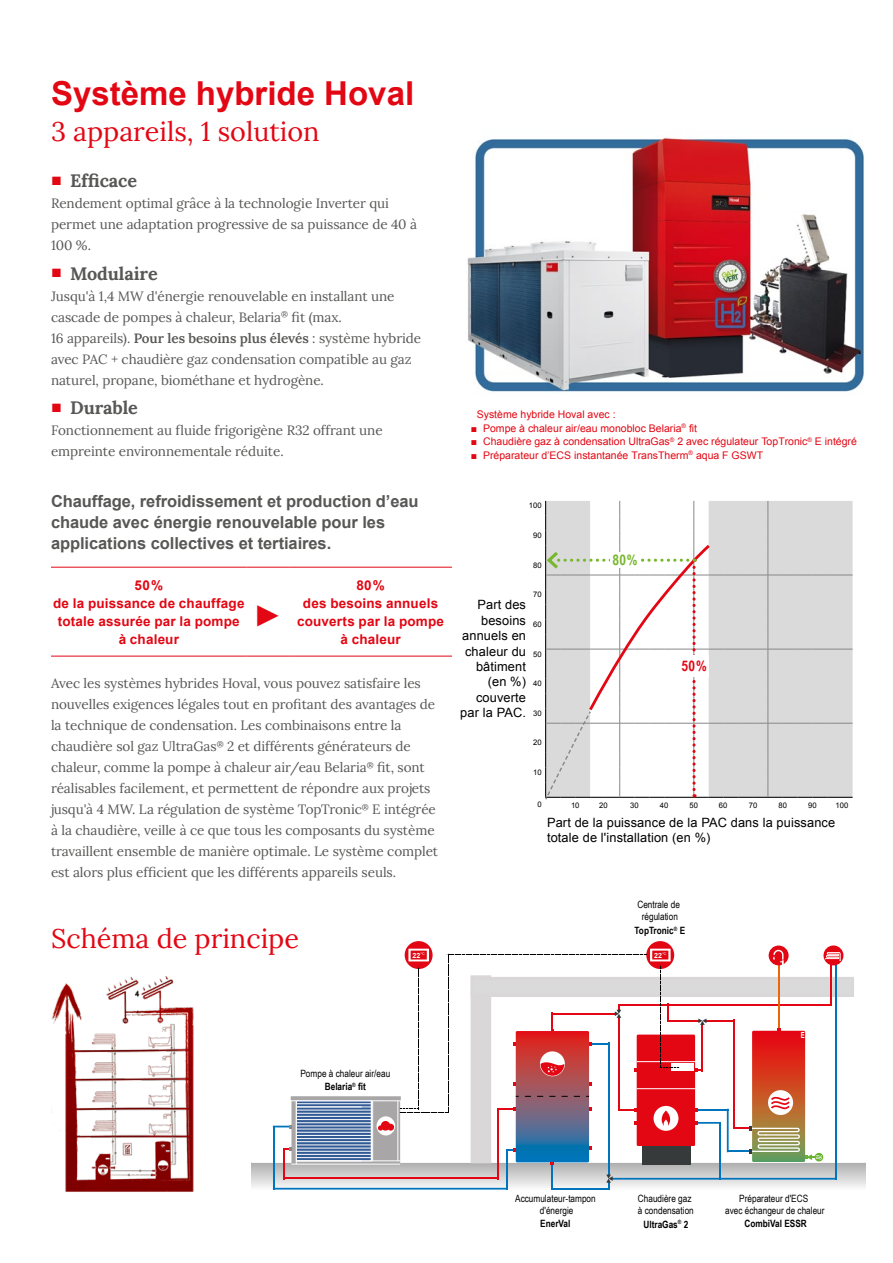
<style>
.page{position:relative;width:893px;height:1263px;background:#fff}
.page>*{position:absolute;margin:0;border:0;box-sizing:border-box;transform-origin:0 0}
.t1{font:700 33px "Arial";color:#e30613}
.t2{font:700 30px "Arial";color:#e30613}
.t3{font:27px "Lora";color:#e30613}
.t4{font:700 18px "Lora";letter-spacing:-.005em;color:#575756}
.t5{font:700 16.5px/21px "Arial";letter-spacing:-.005em;color:#575756}
.t6{font:700 14.7px "Arial Narrow";color:#e30613}
.t7{font:700 14.7px "Arial Narrow";color:#76b82a}
.t8{font:13.5px/21px "Lora";letter-spacing:-.005em;color:#575756}
.t9{font:700 13.5px/18px "Arial";letter-spacing:.015em;color:#e30613;text-align:center}
.t10{font:12.75px/15.3px "Arial";letter-spacing:.01em;color:#000}
.t11{font:700 12px "Arial Narrow";color:#000}
.t12{font:10.5px "Arial";color:#e30613}
.t13{font:10.05px/12px "Arial Narrow";color:#000;text-align:center}
.t14{font:700 10.05px "Arial Narrow";color:#000}
.t15{font:700 8.4px "Arial";color:#fff;scale:.72 1}
.t16{font:7.65px "Arial";color:#000}
.t17{font:700 7.05px "Arial";color:#fff}
.s1{font-family:"Arial";color:#e30613}
.s2{font-weight:600}
</style>
<div class="page">
<img style="left:467px;top:137px;width:397px;height:255px">
<svg style="left:545px;top:501px;width:308px;height:299px"></svg>
<div style="left:680px;top:655px;width:28px;height:21px;background:#fff"></div>
<div style="left:610px;top:552px;width:30px;height:16px;background:#fff"></div>
<img style="left:51px;top:976px;width:143px;height:216px">
<hr style="left:51px;top:567px;width:196px;height:1px;background:#e30613">
<hr style="left:247px;top:567px;width:42px;height:1px;background:#e30613">
<hr style="left:289px;top:567px;width:163px;height:1px;background:#e30613">
<hr style="left:51px;top:656px;width:196px;height:1px;background:#e30613">
<hr style="left:247px;top:656px;width:42px;height:1px;background:#e30613">
<hr style="left:289px;top:656px;width:163px;height:1px;background:#e30613">
<svg style="left:251px;top:1163px;width:615px;height:27px"></svg>
<div style="left:472px;top:978px;width:380px;height:17px;background:#dadada"></div>
<div style="left:471px;top:977px;width:383px;height:20px;border:3px solid #dad7d8"></div>
<hr style="left:612px;top:1178px;width:225px;height:1px;background:#0075bd">
<hr style="left:698px;top:1122px;width:23px;height:2px;background:#0075bd">
<hr style="left:698px;top:1109px;width:31px;height:1px;background:#0075bd">
<hr style="left:719px;top:1122px;width:2px;height:57px;background:#0075bd">
<hr style="left:727px;top:1109px;width:2px;height:43px;background:#0075bd">
<hr style="left:727px;top:1150px;width:23px;height:2px;background:#0075bd">
<hr style="left:835px;top:964px;width:2px;height:215px;background:#0075bd">
<hr style="left:733px;top:1020px;width:2px;height:109px;background:#e30613">
<hr style="left:618px;top:1003px;width:214px;height:2px;background:#e30613">
<hr style="left:667px;top:1020px;width:33px;height:2px;background:#e30613">
<hr style="left:704px;top:1020px;width:31px;height:2px;background:#e30613">
<hr style="left:701px;top:1024px;width:2px;height:47px;background:#e30613">
<hr style="left:830px;top:958px;width:2px;height:47px;background:#e30613">
<hr style="left:778px;top:963px;width:2px;height:65px;background:#ec6608">
<div style="left:637px;top:1034px;width:58px;height:112px;background:#e30613"></div>
<div style="left:672px;top:1063px;width:22px;height:8px;background:#fff"></div>
<div style="left:642px;top:1146px;width:48px;height:18px;background:#363a3b"></div>
<hr style="left:637px;top:1061px;width:58px;height:1px;background:#fff">
<div style="left:653px;top:1106px;width:25px;height:25px;background:#fff;border-radius:50%"></div>
<svg style="left:662px;top:1110px;width:8px;height:16px"></svg>
<hr style="left:637px;top:1088px;width:58px;height:1px;background:#fff">
<svg style="left:695px;top:1068px;width:8px;height:4px"></svg>
<div style="left:769px;top:945px;width:20px;height:20px;background:#e30613;border-radius:50%"></div>
<svg style="left:773px;top:949px;width:11px;height:16px"></svg>
<svg style="left:735px;top:1028px;width:87px;height:134px"></svg>
<div style="left:823px;top:945px;width:20px;height:20px;background:#e30613;border-radius:50%"></div>
<svg style="left:825px;top:952px;width:16px;height:9px"></svg>
<svg style="left:405px;top:941px;width:28px;height:28px"></svg>
<svg style="left:408px;top:949px;width:21px;height:12px"></svg>
<div style="left:411px;top:950px;width:16px;height:9px;background:#e30613"></div>
<svg style="left:646px;top:941px;width:28px;height:28px"></svg>
<svg style="left:650px;top:949px;width:21px;height:12px"></svg>
<div style="left:652px;top:950px;width:16px;height:9px;background:#e30613"></div>
<svg style="left:660px;top:966px;width:19px;height:102px"></svg>
<svg style="left:698px;top:1018px;width:8px;height:7px"></svg>
<svg style="left:273px;top:954px;width:373px;height:236px"></svg>
<h1 class="t1" style="left:51px;top:71px;width:365px">Système hybride Hoval</h1>
<h3 class="t3" style="left:51px;top:111px;width:270px">3 appareils, 1 solution</h3>
<h3 class="t4" style="left:51px;top:167px;width:88px"><span class="s1">■</span> Efficace</h3>
<p class="t8" style="left:51px;top:192px;width:368px">Rendement optimal grâce à la technologie Inverter qui permet une adaptation progressive de sa puissance de 40 à<br>100 %.</p>
<h3 class="t4" style="left:51px;top:259px;width:108px"><span class="s1">■</span> Modulaire</h3>
<p class="t8" style="left:51px;top:284px;width:372px">Jusqu'à 1,4 MW d'énergie renouvelable en installant une cascade de pompes à chaleur, Belaria<sup>®</sup> fit (max.<br>16 appareils). <span class="s2">Pour les besoins plus élevés</span> : système hybride avec PAC + chaudière gaz condensation compatible au gaz naturel, propane, biométhane et hydrogène.</p>
<h3 class="t4" style="left:51px;top:394px;width:88px"><span class="s1">■</span> Durable</h3>
<p class="t8" style="left:51px;top:419px;width:333px">Fonctionnement au fluide frigorigène R32 offrant une empreinte environnementale réduite.</p>
<p class="t5" style="left:51px;top:491px;width:369px">Chauffage, refroidissement et production d’eau chaude avec énergie renouvelable pour les applications collectives et tertiaires.</p>
<p class="t9" style="left:53px;top:576px;width:193px">50 %<br>de la puissance de chauffage totale assurée par la pompe à chaleur</p>
<h2 class="t2" style="left:253px;top:595px;width:31px">►</h2>
<p class="t9" style="left:297px;top:576px;width:149px">80 %<br>des besoins annuels couverts par la pompe à chaleur</p>
<p class="t8" style="left:51px;top:672px;width:389px">Avec les systèmes hybrides Hoval, vous pouvez satisfaire les nouvelles exigences légales tout en profitant des avantages de la technique de condensation. Les combinaisons entre la chaudière sol gaz UltraGas<sup>®</sup> 2 et différents générateurs de chaleur, comme la pompe à chaleur air/eau Belaria<sup>®</sup> fit, sont réalisables facilement, et permettent de répondre aux projets jusqu'à 4 MW. La régulation de système TopTronic<sup>®</sup> E intégrée à la chaudière, veille à ce que tous les composants du système travaillent ensemble de manière optimale. Le système complet est alors plus efficient que les différents appareils seuls.</p>
<p class="t11" style="left:101px;top:807px;width:21px">EFH</p>
<p class="t14" style="left:101px;top:821px;width:84px">Schema BBASEH020</p>
<p class="t12" style="left:477px;top:408px;width:140px">Système hybride Hoval avec :</p>
<p class="t12" style="left:471px;top:421px;width:228px">■ Pompe à chaleur air/eau monobloc Belaria<sup>®</sup> fit</p>
<p class="t12" style="left:471px;top:435px;width:387px">■ Chaudière gaz à condensation UltraGas<sup>®</sup> 2 avec régulateur TopTronic<sup>®</sup> E intégré</p>
<p class="t12" style="left:471px;top:448px;width:294px">■ Préparateur d’ECS instantanée TransTherm<sup>®</sup> aqua F GSWT</p>
<p class="t16" style="left:529px;top:501px;width:14px">100</p>
<p class="t16" style="left:533px;top:530px;width:10px">90</p>
<p class="t16" style="left:533px;top:560px;width:10px">80</p>
<p class="t16" style="left:533px;top:590px;width:10px">70</p>
<p class="t16" style="left:533px;top:619px;width:10px">60</p>
<p class="t16" style="left:533px;top:649px;width:10px">50</p>
<p class="t16" style="left:533px;top:678px;width:10px">40</p>
<p class="t16" style="left:533px;top:708px;width:10px">30</p>
<p class="t16" style="left:533px;top:738px;width:10px">20</p>
<p class="t16" style="left:533px;top:767px;width:10px">10</p>
<p class="t16" style="left:537px;top:799px;width:6px">0</p>
<p class="t16" style="left:571px;top:800px;width:10px">10</p>
<p class="t16" style="left:599px;top:800px;width:10px">20</p>
<p class="t16" style="left:630px;top:800px;width:10px">30</p>
<p class="t16" style="left:660px;top:800px;width:10px">40</p>
<p class="t16" style="left:690px;top:800px;width:10px">50</p>
<p class="t16" style="left:719px;top:800px;width:10px">60</p>
<p class="t16" style="left:749px;top:800px;width:10px">70</p>
<p class="t16" style="left:778px;top:800px;width:10px">80</p>
<p class="t16" style="left:808px;top:800px;width:10px">90</p>
<p class="t16" style="left:836px;top:800px;width:14px">100</p>
<p class="t10" style="left:547px;top:815px;width:290px">Part de la puissance de la PAC dans la puissance totale de l'installation (en %)</p>
<p class="t7" style="left:612px;top:549px;width:27px">80%</p>
<p class="t10" style="left:460px;top:597px;width:67px;text-align:right">Part des besoins annuels en chaleur du bâtiment (en %) couverte par la PAC.</p>
<p class="t6" style="left:681px;top:655px;width:27px">50%</p>
<p class="t13" style="left:637px;top:898px;width:44px">Centrale de régulation</p>
<h3 class="t3" style="left:51px;top:918px;width:250px">Schéma de principe</h3>
<p class="t14" style="left:634px;top:923px;width:52px">TopTronic<sup>®</sup> E</p>
<p class="t17" style="left:412px;top:950px;width:14px">22<sup>°</sup><sup>C</sup></p>
<p class="t17" style="left:654px;top:950px;width:14px">22<sup>°</sup><sup>C</sup></p>
<p class="t13" style="left:300px;top:1067px;width:91px">Pompe à chaleur air/eau</p>
<p class="t14" style="left:325px;top:1079px;width:43px">Belaria<sup>®</sup> fit</p>
<p class="t15" style="left:801px;top:1029px;width:7px">E</p>
<p class="t13" style="left:515px;top:1192px;width:82px">Accumulateur-tampon d'énergie</p>
<p class="t13" style="left:638px;top:1192px;width:57px;text-align:left">Chaudière gaz à condensation</p>
<p class="t14" style="left:540px;top:1216px;width:32px">EnerVal</p>
<p class="t14" style="left:643px;top:1216px;width:46px">UltraGas<sup>®</sup> 2</p>
<p class="t13" style="left:725px;top:1192px;width:101px">Préparateur d'ECS<br>avec échangeur de chaleur</p>
<p class="t14" style="left:744px;top:1216px;width:64px">CombiVal ESSR</p>
</div>
